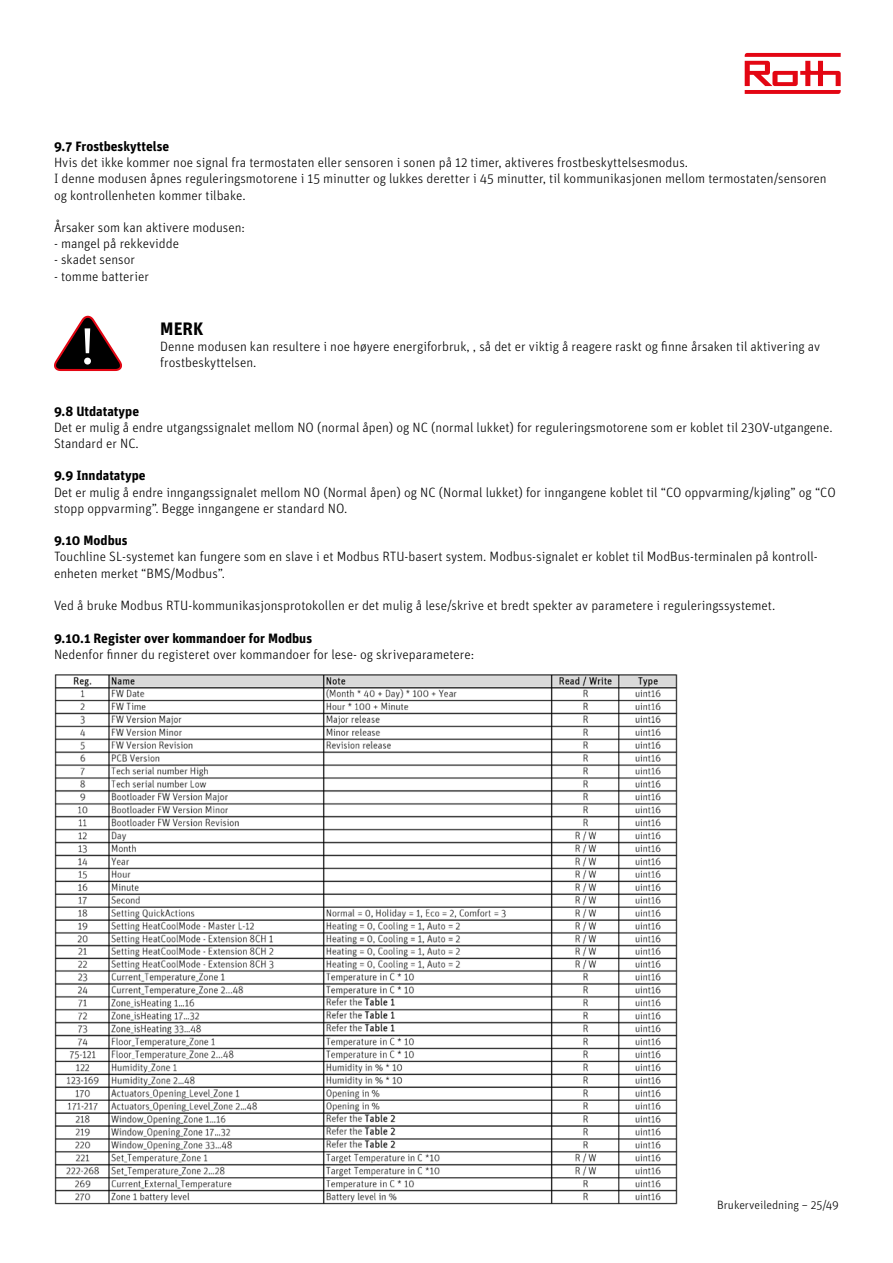
<style>
.page{position:relative;width:893px;height:1263px;background:#fff}
.page>*{position:absolute;margin:0;border:0;box-sizing:border-box;transform-origin:0 0}
.t1{font:51.75px "Unit OT";color:#fff}
.t2{font:700 18px "Unit OT";color:#000}
.t3{font:300 13.5px/16.2px "Unit OT";color:#000}
.t4{font:700 13.5px "Unit OT";color:#000}
.t5{font:300 12px "Unit OT";color:#000}
</style>
<div class="page">
<svg style="left:745px;top:53px;width:96px;height:41px"></svg>
<svg style="left:54px;top:316px;width:68px;height:55px"></svg>
<img style="left:54px;top:674px;width:624px;height:531px">
<p class="t4" style="left:54px;top:138px;width:117px">9.7 Frostbeskyttelse</p>
<p class="t3" style="left:54px;top:155px;width:774px">Hvis det ikke kommer noe signal fra termostaten eller sensoren i sonen på 12 timer, aktiveres frostbeskyttelsesmodus.<br>I denne modusen åpnes reguleringsmotorene i 15 minutter og lukkes deretter i 45 minutter, til kommunikasjonen mellom termostaten/sensoren og kontrollenheten kommer tilbake.</p>
<p class="t3" style="left:54px;top:219px;width:193px">Årsaker som kan aktivere modusen:</p>
<p class="t3" style="left:54px;top:236px;width:127px">- mangel på rekkevidde</p>
<p class="t3" style="left:54px;top:252px;width:83px">- skadet sensor</p>
<p class="t3" style="left:54px;top:268px;width:96px">- tomme batterier</p>
<h1 class="t1" style="left:80px;top:313px;width:16px">!</h1>
<h2 class="t2" style="left:160px;top:317px;width:45px">MERK</h2>
<p class="t3" style="left:160px;top:338px;width:661px">Denne modusen kan resultere i noe høyere energiforbruk, , så det er viktig å reagere raskt og finne årsaken til aktivering av frostbeskyttelsen.</p>
<p class="t4" style="left:54px;top:402px;width:87px">9.8 Utdatatype</p>
<p class="t3" style="left:54px;top:419px;width:780px">Det er mulig å endre utgangssignalet mellom NO (normal åpen) og NC (normal lukket) for reguleringsmotorene som er koblet til 230V-utgangene.<br>Standard er NC.</p>
<p class="t4" style="left:54px;top:467px;width:93px">9.9 Inndatatype</p>
<p class="t3" style="left:54px;top:484px;width:783px">Det er mulig å endre inngangssignalet mellom NO (Normal åpen) og NC (Normal lukket) for inngangene koblet til “CO oppvarming/kjøling” og “CO stopp oppvarming”. Begge inngangene er standard NO.</p>
<p class="t4" style="left:54px;top:532px;width:75px">9.10 Modbus</p>
<p class="t3" style="left:54px;top:549px;width:765px">Touchline SL-systemet kan fungere som en slave i et Modbus RTU-basert system. Modbus-signalet er koblet til ModBus-terminalen på kontroll&shy;enheten merket “BMS/Modbus”.</p>
<p class="t3" style="left:54px;top:597px;width:723px">Ved å bruke Modbus RTU-kommunikasjonsprotokollen er det mulig å lese/skrive et bredt spekter av parametere i reguleringssystemet.</p>
<p class="t4" style="left:54px;top:629px;width:260px">9.10.1 Register over kommandoer for Modbus</p>
<p class="t3" style="left:54px;top:646px;width:422px">Nedenfor finner du registeret over kommandoer for lese- og skriveparametere:</p>
<p class="t5" style="left:717px;top:1197px;width:123px">Brukerveiledning – 25/49</p>
</div>
